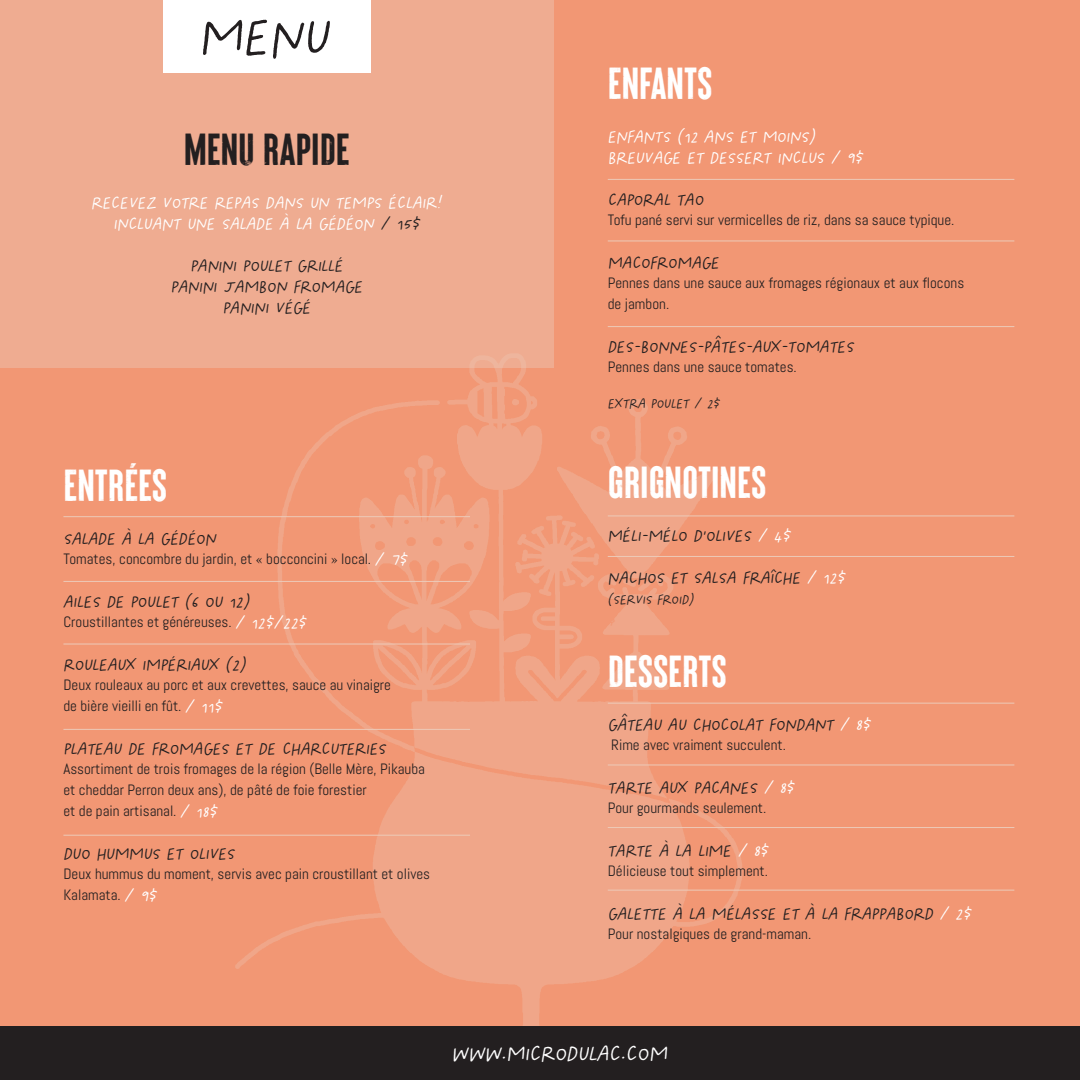
<style>
.page{position:relative;width:1080px;height:1080px;background:#f29774}
.page>*{position:absolute;margin:0;border:0;box-sizing:border-box;transform-origin:0 0}
.t1{font:69px "Just Saying";color:#231f20}
.t2{font:45px "Brixton Lead Vector";color:#fff}
.t3{font:45px "Brixton Lead Vector";color:#231f20}
.t4{font:28.5px "Just Saying";color:#fff}
.t5{font:22.5px/21px "Just Saying";color:#231f20;text-align:center}
.t6{font:22.5px/21px "Just Saying";color:#fff;text-align:center}
.t7{font:18.3px "Just Saying";color:#231f20}
.t8{font:18px "Just Saying";color:#231f20}
.t9{font:15px/21px "Abel";color:#231f20}
.s1{color:#231f20}
.s2{font-family:"Just Saying";font-size:22.5px;color:#fff}
.s3{color:#fff}
.s4{font-family:"Just Saying";font-size:22.5px;color:#f29774}
</style>
<div class="page">
<svg style="left:235px;top:413px;width:507px;height:613px"></svg>
<svg style="left:359px;top:367px;width:359px;height:432px"></svg>
<div style="left:0;top:1026px;width:1080px;height:54px;background:#231f20"></div>
<div style="left:0;top:0;width:554px;height:367px;background:#efac91"></div>
<div style="left:163px;top:0;width:207px;height:73px;background:#fff"></div>
<hr style="left:63px;top:516px;width:407px;height:1px;background:#edcab8">
<hr style="left:63px;top:581px;width:407px;height:1px;background:#edcab8">
<hr style="left:63px;top:644px;width:407px;height:1px;background:#edcab8">
<hr style="left:63px;top:729px;width:407px;height:1px;background:#edcab8">
<hr style="left:63px;top:835px;width:407px;height:1px;background:#edcab8">
<hr style="left:608px;top:179px;width:406px;height:1px;background:#edcab8">
<hr style="left:608px;top:241px;width:406px;height:1px;background:#edcab8">
<hr style="left:608px;top:326px;width:406px;height:1px;background:#edcab8">
<hr style="left:608px;top:516px;width:406px;height:1px;background:#edcab8">
<hr style="left:608px;top:556px;width:406px;height:1px;background:#edcab8">
<hr style="left:608px;top:703px;width:406px;height:1px;background:#edcab8">
<hr style="left:608px;top:765px;width:406px;height:1px;background:#edcab8">
<hr style="left:608px;top:827px;width:406px;height:1px;background:#edcab8">
<hr style="left:608px;top:890px;width:406px;height:1px;background:#edcab8">
<h1 class="t1" style="left:199px;top:-3px;width:132px">MENU</h1>
<h2 class="t3" style="left:184px;top:124px;width:167px">MENU RAPIDE</h2>
<h3 class="t6" style="left:92px;top:192px;width:352px">RECEVEZ VOTRE REPAS DANS UN TEMPS ÉCLAIR!<br>INCLUANT UNE SALADE À LA GÉDÉON <span class="s1">/ 15$</span></h3>
<h3 class="t5" style="left:171px;top:255px;width:193px">PANINI POULET GRILLÉ<br>PANINI JAMBON FROMAGE<br>PANINI VÉGÉ</h3>
<h2 class="t2" style="left:63px;top:460px;width:105px">ENTRÉES</h2>
<h3 class="t5" style="left:63px;top:528px;width:154px">SALADE À LA GÉDÉON</h3>
<p class="t9" style="left:63px;top:548px;width:345px">Tomates, concombre du jardin, et « bocconcini » local. <span class="s2">/ 7$</span></p>
<h3 class="t5" style="left:63px;top:591px;width:187px">AILES DE POULET (6 OU 12)</h3>
<p class="t9" style="left:63px;top:611px;width:244px">Croustillantes et généreuses. <span class="s2">/ 12$/22$</span></p>
<h3 class="t5" style="left:63px;top:654px;width:184px">ROULEAUX IMPÉRIAUX (2)</h3>
<p class="t9" style="left:63px;top:674px;width:329px">Deux rouleaux au porc et aux crevettes, sauce au vinaigre de bière vieilli en fût. <span class="s2">/ 11$</span></p>
<h3 class="t5" style="left:63px;top:738px;width:324px">PLATEAU DE FROMAGES ET DE CHARCUTERIES</h3>
<p class="t9" style="left:63px;top:758px;width:363px">Assortiment de trois fromages de la région (Belle Mère, Pikauba et cheddar Perron deux ans), de pâté de foie forestier<br>et de pain artisanal. <span class="s2">/ 18$</span></p>
<h3 class="t5" style="left:63px;top:843px;width:173px">DUO HUMMUS ET OLIVES</h3>
<p class="t9" style="left:63px;top:863px;width:368px">Deux hummus du moment, servis avec pain croustillant et olives<br>Kalamata. <span class="s2">/ 9$</span></p>
<h2 class="t2" style="left:608px;top:59px;width:106px">ENFANTS</h2>
<h3 class="t6" style="left:608px;top:127px;width:257px;text-align:left">ENFANTS (12 ANS ET MOINS)<br>BREUVAGE ET DESSERT INCLUS / 9$</h3>
<h3 class="t5" style="left:608px;top:190px;width:97px">CAPORAL TAO</h3>
<p class="t9" style="left:608px;top:210px;width:348px">Tofu pané servi sur vermicelles de riz, dans sa sauce typique.</p>
<h3 class="t5" style="left:608px;top:253px;width:113px">MACOFROMAGE</h3>
<p class="t9" style="left:608px;top:273px;width:358px">Pennes dans une sauce aux fromages régionaux et aux flocons de jambon.</p>
<h3 class="t5" style="left:608px;top:337px;width:248px">DES-BONNES-PÂTES-AUX-TOMATES</h3>
<p class="t9" style="left:608px;top:357px;width:191px">Pennes dans une sauce tomates.</p>
<p class="t7" style="left:608px;top:393px;width:113px">EXTRA POULET / 2$</p>
<h2 class="t2" style="left:608px;top:458px;width:160px">GRIGNOTINES</h2>
<h3 class="t5" style="left:608px;top:515px;width:239px;line-height:42px;text-align:left">MÉLI-MÉLO D’OLIVES <span class="s3">/ 4$<br></span>NACHOS ET SALSA FRAÎCHE <span class="s3">/ 12$</span></h3>
<p class="t8" style="left:608px;top:590px;width:87px">(SERVIS FROID)</p>
<h2 class="t2" style="left:608px;top:647px;width:120px">DESSERTS</h2>
<h3 class="t5" style="left:608px;top:715px;width:264px">GÂTEAU AU CHOCOLAT FONDANT <span class="s3">/ 8$</span></h3>
<p class="t9" style="left:611px;top:735px;width:176px">Rime avec vraiment succulent.</p>
<h3 class="t5" style="left:608px;top:778px;width:188px">TARTE AUX PACANES <span class="s3">/ 8$</span></h3>
<p class="t9" style="left:608px;top:798px;width:167px">Pour gourmands seulement.<span class="s4">-</span></p>
<h3 class="t5" style="left:608px;top:841px;width:162px">TARTE À LA LIME <span class="s3">/ 8$</span></h3>
<p class="t9" style="left:608px;top:861px;width:162px">Délicieuse tout simplement.</p>
<h3 class="t5" style="left:608px;top:904px;width:365px">GALETTE À LA MÉLASSE ET À LA FRAPPABORD <span class="s3">/ 2$</span></h3>
<p class="t9" style="left:608px;top:924px;width:226px">Pour nostalgiques de grand-maman. <span class="s4">8$</span></p>
<h3 class="t4" style="left:451px;top:1038px;width:217px">WWW.MICRODULAC.COM</h3>
</div>
